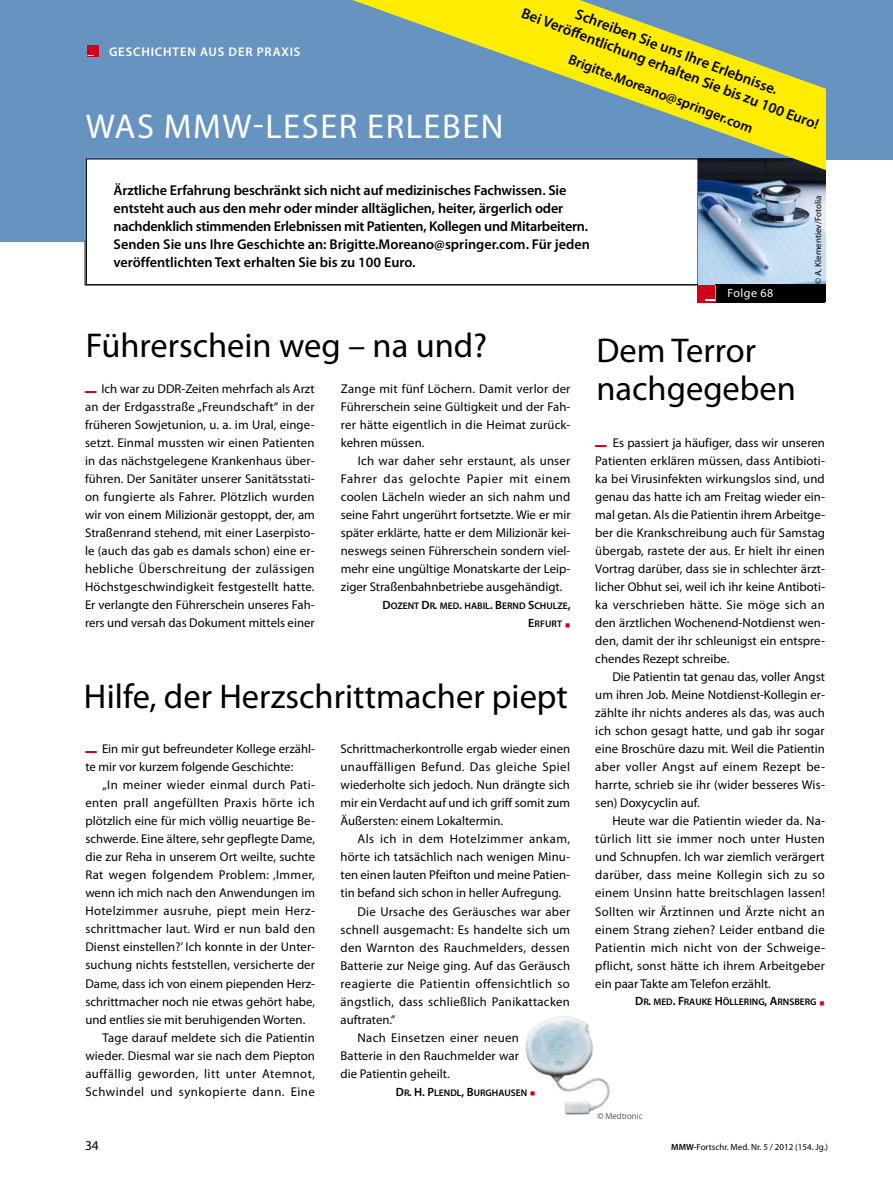
<style>
.page{position:relative;width:893px;height:1187px;background:#fff}
.page>*{position:absolute;margin:0;border:0;box-sizing:border-box;transform-origin:0 0}
.t1{font:40.2px "Myriad Pro";color:#d10019;scale:.57 1}
.t2{font:34.5px/37.5px "Myriad Pro";color:#000}
.t3{font:34.5px "Myriad Pro";letter-spacing:.045em;color:#fff}
.t4{font:600 15px "Myriad Pro";color:#000}
.t5{font:600 14.25px/18px "Myriad Pro";letter-spacing:-.01em;color:#000}
.t6{font:13.5px "Myriad Pro";color:#000}
.t7{font:12.75px/18px "Myriad Pro";letter-spacing:.005em;color:#000;text-align:justify}
.t8{font:12.75px "Myriad Pro";letter-spacing:.03em;color:#000}
.t9{font:12.75px "Myriad Pro";letter-spacing:.025em;color:#000}
.t10{font:12.75px "Myriad Pro";letter-spacing:.035em;color:#000}
.t11{font:12.75px "Myriad Pro";letter-spacing:.04em;color:#000}
.t12{font:600 12.6px "Myriad Pro";letter-spacing:.07em;color:#fff}
.t13{font:12px "Myriad Pro";letter-spacing:.04em;color:#fff}
.t14{font:9.6px/18px "Myriad Pro Semibold SC800";color:#000;text-align:right}
.t15{font:9px "Myriad Pro";color:#000}
.t16{font:300 9px "Myriad Pro";color:#000}
.s1{font-size:12px}
.s2{font-family:"Minion Pro";font-size:14.25px;color:#d10019}
.s3{font-weight:600}
</style>
<div class="page">
<div style="left:820px;top:0;width:73px;height:241px;background:#6793c1"></div>
<div style="left:822px;top:160px;width:71px;height:125px;background:#fff"></div>
<div style="left:697px;top:285px;width:16px;height:17px;background:#d10019"></div>
<div style="left:0;top:0;width:826px;height:241px;background:#6793c1"></div>
<div style="left:88px;top:46px;width:11px;height:11px;background:#d10019"></div>
<div style="left:86px;top:159px;width:612px;height:125px;background:#fff"></div>
<div style="left:86px;top:159px;width:612px;height:126px;border:1px solid #000"></div>
<img style="left:698px;top:170px;width:128px;height:115px">
<div style="left:715px;top:285px;width:111px;height:17px;background:#000"></div>
<svg style="left:705px;top:285px;width:11px;height:17px"></svg>
<svg style="left:352px;top:0;width:474px;height:170px"></svg>
<img style="left:525px;top:1016px;width:85px;height:99px">
<p class="t12" style="left:88px;top:44px;width:214px"><sub>–</sub> GESCHICHTEN AUS DER PRAXIS</p>
<h2 class="t3" style="left:86px;top:105px;width:419px">WAS MMW-LESER ERLEBEN</h2>
<h2 class="t3" style="left:91px;top:106px;width:419px">WAS MMW-LESER ERLEBEN</h2>
<p class="t4" style="left:526px;top:3px;width:318px;rotate:21deg">Bei Veröffentlichung erhalten Sie bis zu 100 Euro!</p>
<p class="t4" style="left:580px;top:4px;width:217px;rotate:21deg">Schreiben Sie uns Ihre Erlebnisse.</p>
<p class="t5" style="left:573px;top:50px;width:198px;rotate:21deg">Brigitte.Moreano@springer.com</p>
<p class="t5" style="left:114px;top:181px;width:478px">Ärztliche Erfahrung beschränkt sich nicht auf medizinisches Fachwissen. Sie entsteht auch aus den mehr oder minder alltäglichen, heiter, ärgerlich oder nachdenklich stimmenden Erlebnissen mit Patienten, Kollegen und Mitarbeitern.<br>Senden Sie uns Ihre Geschichte an: Brigitte.Moreano@springer.com. Für jeden veröffentlichten Text erhalten Sie bis zu 100 Euro.</p>
<p class="t13" style="left:727px;top:285px;width:47px">Folge 68</p>
<p class="t13" style="left:759px;top:286px;width:13px">xx</p>
<p class="t15" style="left:813px;top:284px;width:90px;rotate:-90deg">© A. Klementiev/Fotolia</p>
<p class="t15" style="left:811px;top:284px;width:90px;rotate:-90deg">© A. Klementiev/Fotolia</p>
<h2 class="t2" style="left:86px;top:326px;width:403px">Führerschein weg – na und?</h2>
<p class="t7" style="left:85px;top:379px;width:231px;text-indent:16px">Ich war zu DDR-Zeiten mehrfach als Arzt an der Erdgasstraße „Freundschaft“ in der früheren Sowjetunion, u. a. im Ural, einge&shy;setzt. Einmal mussten wir einen Patienten in das nächstgelegene Krankenhaus über&shy;führen. Der Sanitäter unserer Sanitätsstati&shy;on fungierte als Fahrer. Plötzlich wurden wir von einem Milizionär gestoppt, der, am Straßenrand stehend, mit einer Laserpisto&shy;le (auch das gab es damals schon) eine er&shy;hebliche Überschreitung der zulässigen Höchstgeschwindigkeit festgestellt hatte.<br>Er verlangte den Führerschein unseres Fah&shy;rers und versah das Dokument mittels einer</p>
<p class="t7" style="left:341px;top:379px;width:231px">Zange mit fünf Löchern. Damit verlor der Führerschein seine Gültigkeit und der Fah&shy;rer hätte eigentlich in die Heimat zurück&shy;kehren müssen.</p>
<h1 class="t1" style="left:85px;top:350px;width:22px">_</h1>
<p class="t7" style="left:341px;top:451px;width:231px;text-indent:17px">Ich war daher sehr erstaunt, als unser Fahrer das gelochte Papier mit einem coolen Lächeln wieder an sich nahm und seine Fahrt ungerührt fortsetzte. Wie er mir später erklärte, hatte er dem Milizionär kei&shy;neswegs seinen Führerschein sondern viel&shy;mehr eine ungültige Monatskarte der Leip&shy;ziger Straßenbahnbetriebe ausgehändigt.</p>
<p class="t14" style="left:382px;top:596px;width:189px"><span class="s1">D</span>OZENT <span class="s1">D</span>R<span class="s1">.</span> MED<span class="s1">.</span> HABIL<span class="s1">. B</span>ERND <span class="s1">S</span>CHULZE<span class="s1">,<br>E</span>RFURT <span class="s2">■</span></p>
<h2 class="t2" style="left:84px;top:676px;width:486px">Hilfe, der Herzschrittmacher piept</h2>
<h1 class="t1" style="left:85px;top:710px;width:22px">_</h1>
<p class="t7" style="left:85px;top:739px;width:231px;text-indent:17px">Ein mir gut befreundeter Kollege erzähl&shy;te mir vor kurzem folgende Geschichte:</p>
<p class="t9" style="left:102px;top:777px;width:214px">„In meiner wieder einmal durch Pati-</p>
<p class="t8" style="left:85px;top:795px;width:231px">enten prall angefüllten Praxis hörte ich</p>
<p class="t7" style="left:85px;top:811px;width:231px">plötzlich eine für mich völlig neuartige Be-</p>
<p class="t7" style="left:85px;top:829px;width:231px">schwerde. Eine ältere, sehr gepflegte Dame,</p>
<p class="t7" style="left:85px;top:847px;width:231px">die zur Reha in unserem Ort weilte, suchte</p>
<p class="t8" style="left:85px;top:867px;width:231px">Rat wegen folgendem Problem: ‚Immer,</p>
<p class="t7" style="left:85px;top:883px;width:231px">wenn ich mich nach den Anwendungen im</p>
<p class="t8" style="left:85px;top:903px;width:231px">Hotelzimmer ausruhe, piept mein Herz-</p>
<p class="t7" style="left:85px;top:919px;width:231px">schrittmacher laut. Wird er nun bald den</p>
<p class="t7" style="left:85px;top:937px;width:231px">Dienst einstellen?’ Ich konnte in der Unter-</p>
<p class="t7" style="left:85px;top:955px;width:231px">suchung nichts feststellen, versicherte der</p>
<p class="t7" style="left:85px;top:973px;width:231px">Dame, dass ich von einem piependen Herz-</p>
<p class="t7" style="left:85px;top:991px;width:231px">schrittmacher noch nie etwas gehört habe,</p>
<p class="t7" style="left:85px;top:1009px;width:221px">und entlies sie mit beruhigenden Worten.</p>
<p class="t7" style="left:102px;top:1027px;width:214px">Tage darauf meldete sich die Patientin</p>
<p class="t7" style="left:85px;top:1045px;width:231px">wieder. Diesmal war sie nach dem Piepton</p>
<p class="t10" style="left:85px;top:1065px;width:231px">auffällig geworden, litt unter Atemnot,</p>
<p class="t11" style="left:85px;top:1083px;width:231px">Schwindel und synkopierte dann. Eine</p>
<p class="t7" style="left:341px;top:739px;width:231px">Schrittmacherkontrolle ergab wieder einen unauffälligen Befund. Das gleiche Spiel wiederholte sich jedoch. Nun drängte sich mir ein Verdacht auf und ich griff somit zum Äußersten: einem Lokaltermin.</p>
<p class="t10" style="left:358px;top:831px;width:214px">Als ich in dem Hotelzimmer ankam,</p>
<p class="t7" style="left:341px;top:847px;width:231px">hörte ich tatsächlich nach wenigen Minu-</p>
<p class="t7" style="left:341px;top:865px;width:231px">ten einen lauten Pfeifton und meine Patien-</p>
<p class="t7" style="left:341px;top:883px;width:222px">tin befand sich schon in heller Aufregung.</p>
<p class="t7" style="left:358px;top:901px;width:214px">Die Ursache des Geräusches war aber</p>
<p class="t7" style="left:341px;top:919px;width:231px">schnell ausgemacht: Es handelte sich um</p>
<p class="t9" style="left:341px;top:939px;width:231px">den Warnton des Rauchmelders, dessen</p>
<p class="t7" style="left:341px;top:955px;width:231px">Batterie zur Neige ging. Auf das Geräusch</p>
<p class="t8" style="left:341px;top:975px;width:231px">reagierte die Patientin offensichtlich so</p>
<p class="t9" style="left:341px;top:993px;width:231px">ängstlich, dass schließlich Panikattacken</p>
<p class="t7" style="left:341px;top:1010px;width:56px">auftraten.“</p>
<p class="t8" style="left:358px;top:1029px;width:163px">Nach Einsetzen einer neuen</p>
<p class="t7" style="left:341px;top:1046px;width:180px">Batterie in den Rauchmelder war</p>
<p class="t7" style="left:341px;top:1064px;width:111px">die Patientin geheilt.</p>
<p class="t14" style="left:396px;top:1082px;width:141px"><span class="s1">D</span>R<span class="s1">. H. P</span>LENDL<span class="s1">, B</span>URGHAUSEN <span class="s2">■</span></p>
<p class="t6" style="left:85px;top:1136px;width:15px">34</p>
<h2 class="t2" style="left:596px;top:331px;width:201px">Dem Terror nachgegeben</h2>
<h1 class="t1" style="left:595px;top:404px;width:22px">_</h1>
<p class="t7" style="left:595px;top:433px;width:231px;text-indent:17px">Es passiert ja häufiger, dass wir unseren Patienten erklären müssen, dass Antibioti&shy;ka bei Virusinfekten wirkungslos sind, und genau das hatte ich am Freitag wieder ein&shy;mal getan. Als die Patientin ihrem Arbeitge&shy;ber die Krankschreibung auch für Samstag übergab, rastete der aus. Er hielt ihr einen Vortrag darüber, dass sie in schlechter ärzt&shy;licher Obhut sei, weil ich ihr keine Antiboti&shy;ka verschrieben hätte. Sie möge sich an den ärztlichen Wochenend-Notdienst wen&shy;den, damit der ihr schleunigst ein entspre&shy;chendes Rezept schreibe.</p>
<p class="t7" style="left:595px;top:667px;width:231px;text-indent:17px">Die Patientin tat genau das, voller Angst um ihren Job. Meine Notdienst-Kollegin er&shy;zählte ihr nichts anderes als das, was auch ich schon gesagt hatte, und gab ihr sogar eine Broschüre dazu mit. Weil die Patientin aber voller Angst auf einem Rezept be&shy;harrte, schrieb sie ihr (wider besseres Wis&shy;sen) Doxycyclin auf.</p>
<p class="t7" style="left:595px;top:811px;width:231px;text-indent:17px">Heute war die Patientin wieder da. Na&shy;türlich litt sie immer noch unter Husten und Schnupfen. Ich war ziemlich verärgert darüber, dass meine Kollegin sich zu so einem Unsinn hatte breitschlagen lassen!<br>Sollten wir Ärztinnen und Ärzte nicht an einem Strang ziehen? Leider entband die Patientin mich nicht von der Schweige&shy;pflicht, sonst hätte ich ihrem Arbeitgeber ein paar Takte am Telefon erzählt.</p>
<p class="t14" style="left:635px;top:992px;width:191px"><span class="s1">D</span>R<span class="s1">.</span> MED<span class="s1">. F</span>RAUKE <span class="s1">H</span>ÖLLERING<span class="s1">, A</span>RNSBERG <span class="s2">■</span></p>
<p class="t16" style="left:597px;top:1110px;width:47px">© Medtronic</p>
<p class="t15" style="left:671px;top:1140px;width:158px"><span class="s3">MMW-</span>Fortschr. Med. Nr. 5 / 2012 (154. Jg.)</p>
</div>
